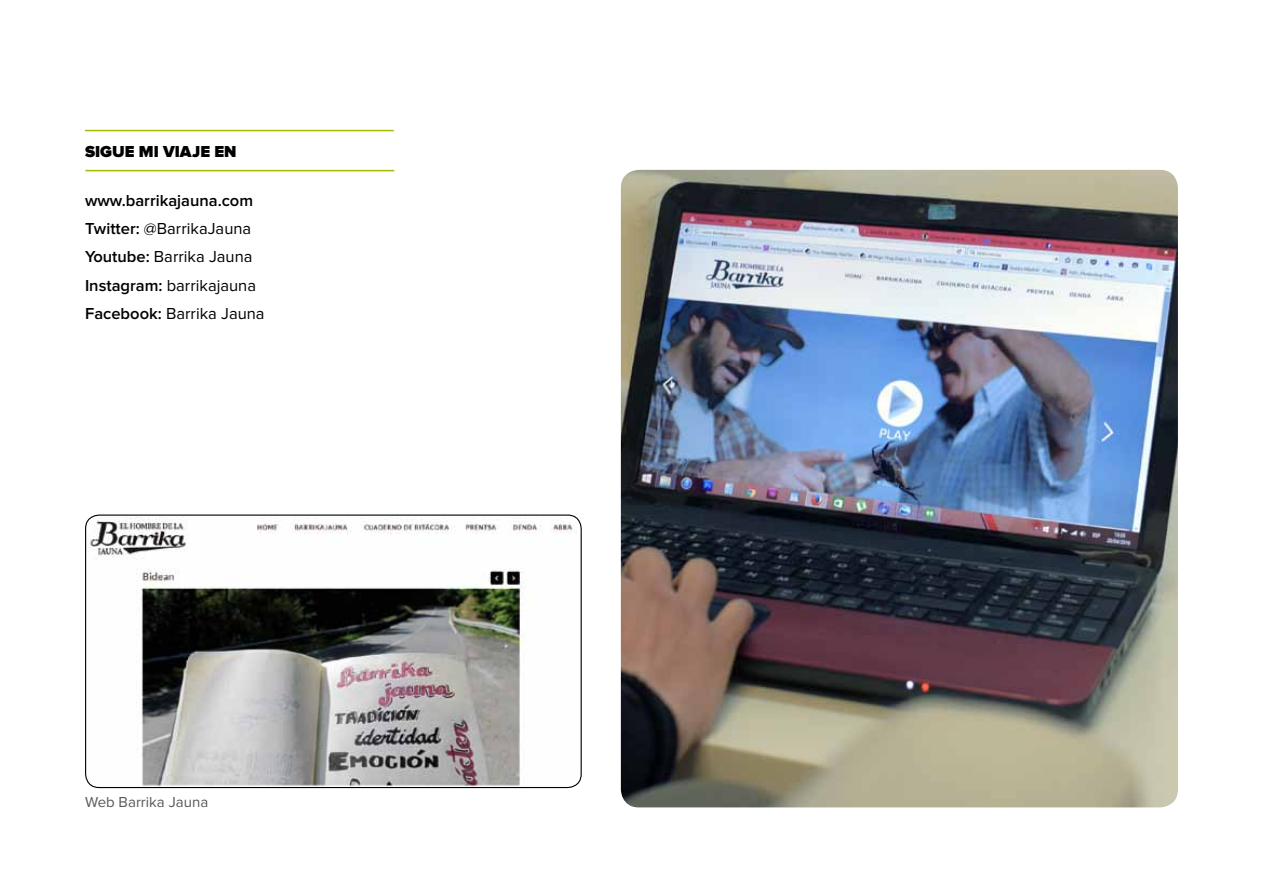
<style>
.page{position:relative;width:1263px;height:893px;background:#fff}
.page>*{position:absolute;margin:0;border:0;box-sizing:border-box;transform-origin:0 0}
.t1{font:600 16.5px/28.3px "Proxima Nova";color:#000}
.t2{font:900 16.5px "Proxima Nova";color:#000}
.t3{font:15px "Proxima Nova";color:#58585a}
.s1{font-weight:400}
</style>
<div class="page">
<hr style="left:85px;top:130px;width:309px;height:1px;background:#a9b900">
<hr style="left:85px;top:170px;width:309px;height:1px;background:#a9b900">
<img style="left:621px;top:170px;width:557px;height:637px">
<svg style="left:87px;top:516px;width:493px;height:271px"></svg>
<div style="left:85px;top:514px;width:497px;height:274px;border:1px solid #000;border-radius:14px"></div>
<p class="t2" style="left:85px;top:144px;width:153px">SIGUE MI VIAJE EN</p>
<p class="t1" style="left:85px;top:187px;width:181px">www.barrikajauna.com<br>Twitter: <span class="s1">@BarrikaJauna<br></span>Youtube: <span class="s1">Barrika Jauna<br></span>Instagram: <span class="s1">barrikajauna<br></span>Facebook: <span class="s1">Barrika Jauna</span></p>
<p class="t3" style="left:85px;top:796px;width:125px">Web Barrika Jauna</p>
</div>
